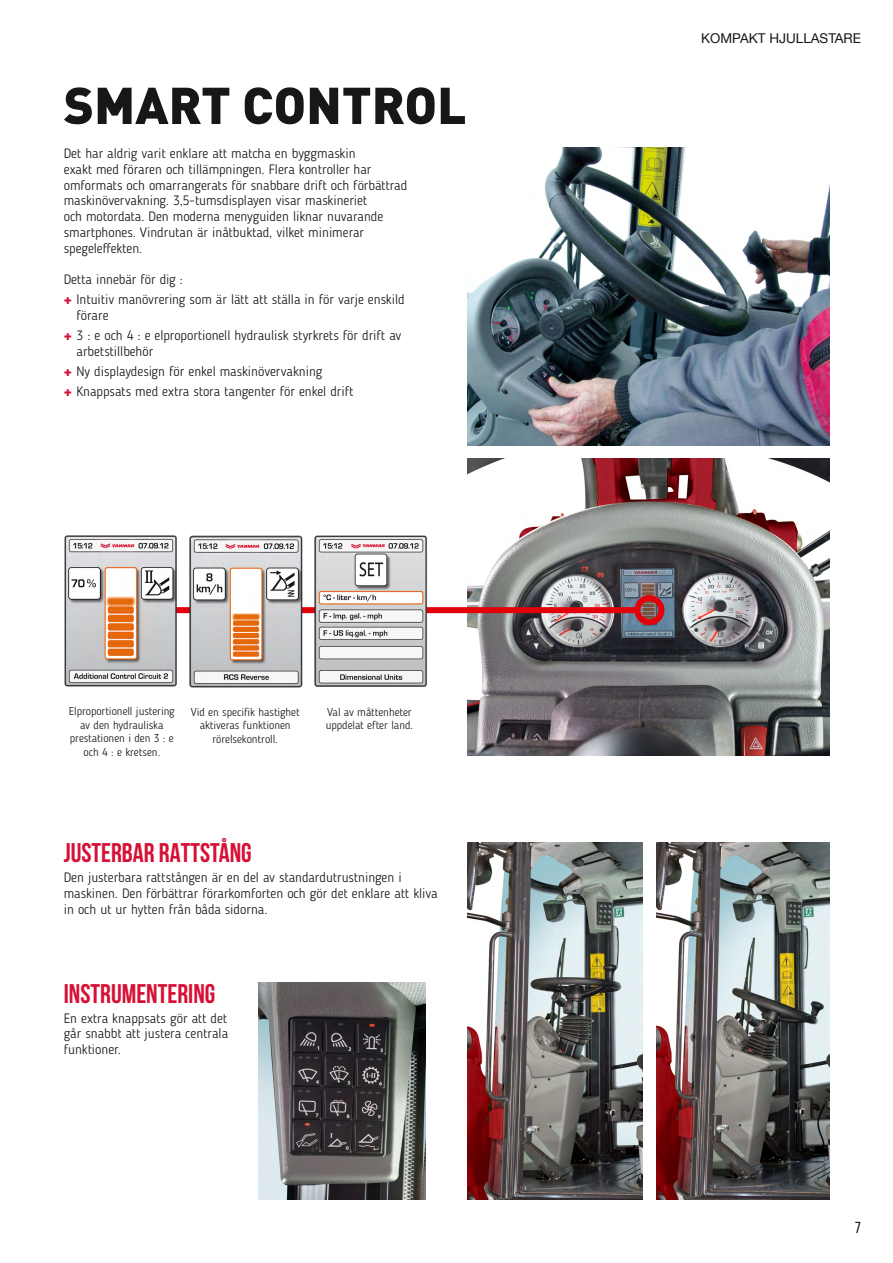
<style>
.page{position:relative;width:893px;height:1263px;background:#fff}
.page>*{position:absolute;margin:0;border:0;box-sizing:border-box;transform-origin:0 0}
.t1{font:900 51px "DINOT";color:#181716}
.t2{font:700 27px "Bebas Neue";color:#d61136}
.t3{font:15.9px "Bebas Neue";color:#181716}
.t4{font:300 13.5px/15.8px "Blogger Sans";color:#181716}
.t5{font:13.5px "Helvetica Neue LT Com";color:#181716}
.t6{font:300 11.25px/13.5px "Blogger Sans";color:#181716;text-align:center}
.s1{font-family:"Helvetica Neue LT Com";font-weight:900;color:#d61136}
</style>
<div class="page">
<img style="left:468px;top:148px;width:361px;height:297px">
<img style="left:468px;top:842px;width:174px;height:357px">
<img style="left:656px;top:842px;width:173px;height:357px">
<img style="left:258px;top:982px;width:167px;height:217px">
<img style="left:468px;top:458px;width:361px;height:298px">
<div style="left:119px;top:607px;width:518px;height:6px;background:#e3000b"></div>
<div style="left:634px;top:595px;width:30px;height:30px;border:6px solid #e3000b;border-radius:50%"></div>
<img style="left:64px;top:535px;width:118px;height:152px">
<img style="left:186px;top:535px;width:120px;height:153px">
<img style="left:311px;top:535px;width:118px;height:152px">
<h1 class="t1" style="left:64px;top:71px;width:404px">SMART CONTROL</h1>
<p class="t4" style="left:64px;top:145px;width:345px">Det har aldrig varit enklare att matcha en byggmaskin<br>exakt med föraren och tillämpningen. Flera kontroller har omformats och omarrangerats för snabbare drift och förbättrad maskinövervakning. 3,5-tumsdisplayen visar maskineriet<br>och motordata. Den moderna menyguiden liknar nuvarande smartphones. Vindrutan är inåtbuktad, vilket minimerar spegeleffekten.</p>
<p class="t4" style="left:64px;top:269px;width:342px;line-height:20px">Detta innebär för dig :<br><span class="s1">+</span> Intuitiv manövrering som är lätt att ställa in för varje enskild</p>
<p class="t4" style="left:64px;top:305px;width:339px;line-height:20px;text-indent:13px">förare<br><span class="s1">+</span> 3 : e och 4 : e elproportionell hydraulisk styrkrets för drift av</p>
<p class="t4" style="left:64px;top:341px;width:291px;line-height:20px;text-indent:13px">arbetstillbehör<br><span class="s1">+</span> Ny displaydesign för enkel maskinövervakning<br><span class="s1">+</span> Knappsats med extra stora tangenter för enkel drift</p>
<p class="t6" style="left:69px;top:705px;width:107px">Elproportionell justering av den hydrauliska prestationen i den 3 : e och 4 : e kretsen.</p>
<p class="t6" style="left:191px;top:705px;width:110px">Vid en specifik hastighet aktiveras funktionen rörelsekontroll.</p>
<p class="t6" style="left:326px;top:705px;width:89px;text-align:left">Val av måttenheter uppdelat efter land.</p>
<h2 class="t2" style="left:64px;top:838px;width:189px">JUSTERBAR RATTSTÅNG</h2>
<p class="t4" style="left:64px;top:870px;width:375px">Den justerbara rattstången är en del av standardutrustningen i maskinen. Den förbättrar förarkomforten och gör det enklare att kliva in och ut ur hytten från båda sidorna.</p>
<h2 class="t2" style="left:64px;top:978px;width:153px">INSTRUMENTERING</h2>
<p class="t4" style="left:64px;top:1010px;width:166px;text-align:justify">En extra knappsats gör att det går snabbt att justera centrala funktioner.</p>
<p class="t5" style="left:701px;top:29px;width:161px">KOMPAKT HJULLASTARE</p>
<p class="t3" style="left:855px;top:1219px;width:8px">7</p>
</div>
